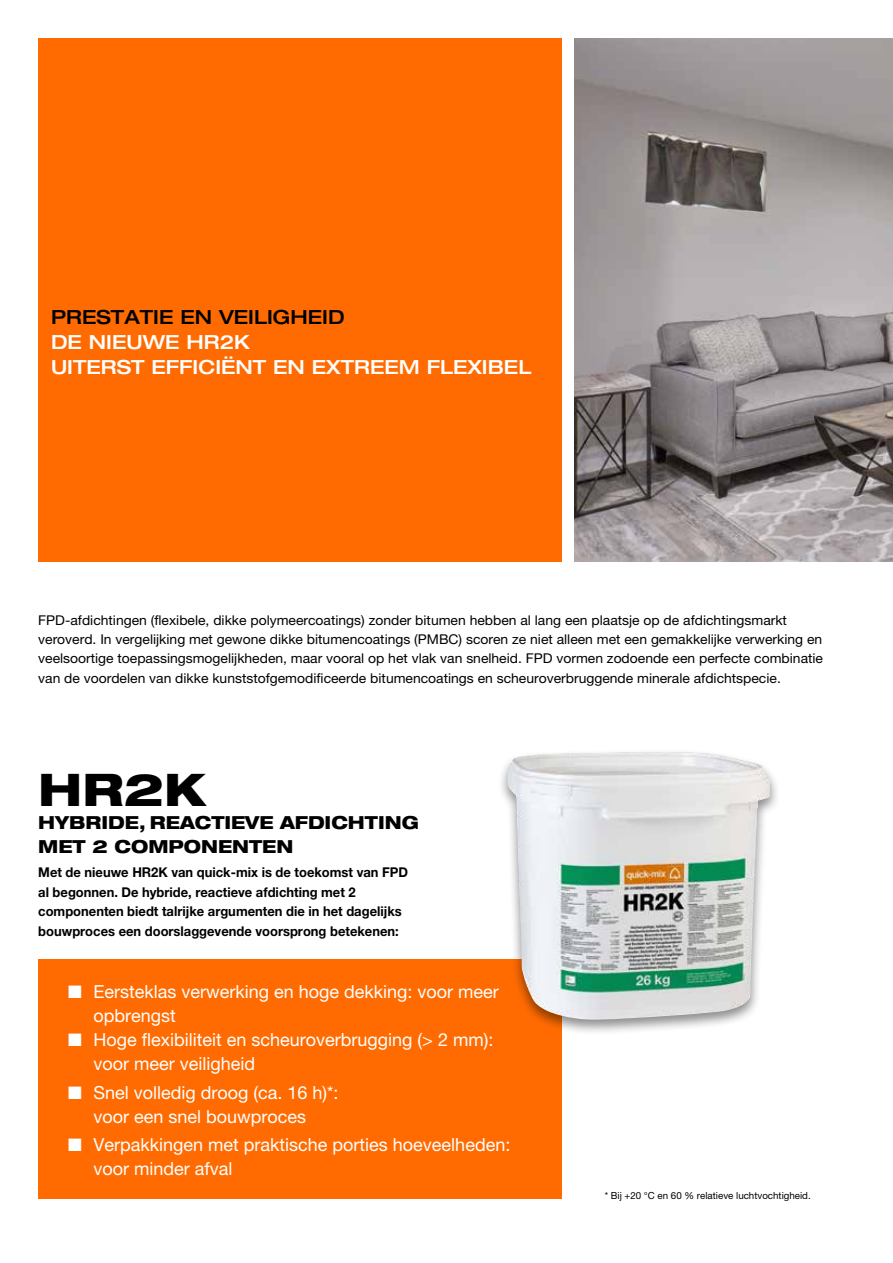
<style>
.page{position:relative;width:893px;height:1263px;background:#fff}
.page>*{position:absolute;margin:0;border:0;box-sizing:border-box;transform-origin:0 0}
.t1{font:800 expanded 45px "Helvetica Neue LT Pro";color:#000}
.t2{font:500 expanded 19.5px/25.3px "Helvetica Neue LT Pro";color:#fff}
.t3{font:500 expanded 19.5px "Helvetica Neue LT Pro";color:#000}
.t4{font:18px/24px "Helvetica Neue LT Pro";color:#fff}
.t5{font:800 expanded 18px/23.4px "Helvetica Neue LT Pro";color:#000;scale:.96 1}
.t6{font:13.5px/19.2px "Helvetica Neue LT Pro";color:#000}
.t7{font:700 13.5px/19.5px "Helvetica Neue LT Pro";color:#000;scale:.96 1}
.t8{font:9.75px "Helvetica Neue LT Pro";color:#000}
</style>
<div class="page">
<div style="left:38px;top:960px;width:523px;height:239px;background:#ff6b00"></div>
<div style="left:38px;top:38px;width:523px;height:523px;background:#ff6b00"></div>
<img style="left:574px;top:38px;width:319px;height:523px">
<div style="left:498px;top:748px;width:282px;height:288px;background:#000;opacity:.45"></div>
<img style="left:507px;top:752px;width:263px;height:267px">
<h2 class="t3" style="left:51px;top:304px;width:295px">PRESTATIE EN VEILIGHEID</h2>
<h2 class="t2" style="left:51px;top:329px;width:482px">DE NIEUWE HR2K<br>UITERST EFFICIËNT EN EXTREEM FLEXIBEL</h2>
<p class="t6" style="left:38px;top:610px;width:786px">FPD-afdichtingen (flexibele, dikke polymeercoatings) zonder bitumen hebben al lang een plaatsje op de afdichtingsmarkt veroverd. In vergelijking met gewone dikke bitumencoatings (PMBC) scoren ze niet alleen met een gemakkelijke verwerking en veelsoortige toepassingsmogelijkheden, maar vooral op het vlak van snelheid. FPD vormen zodoende een perfecte combinatie van de voordelen van dikke kunststofgemodificeerde bitumencoatings en scheuroverbruggende minerale afdichtspecie.</p>
<h1 class="t1" style="left:38px;top:761px;width:169px">HR2K</h1>
<h3 class="t5" style="left:38px;top:811px;width:398px">HYBRIDE, REACTIEVE AFDICHTING<br>MET 2 COMPONENTEN</h3>
<p class="t7" style="left:38px;top:862px;width:387px">Met de nieuwe HR2K van quick-mix is de toekomst van FPD al begonnen. De hybride, reactieve afdichting met 2 componenten biedt talrijke argumenten die in het dagelijks bouwproces een doorslaggevende voorsprong betekenen:</p>
<h3 class="t4" style="left:94px;top:980px;width:407px;text-indent:-26px">■ Eersteklas verwerking en hoge dekking: voor meer opbrengst</h3>
<h3 class="t4" style="left:94px;top:1028px;width:401px;text-indent:-26px">■ Hoge flexibiliteit en scheuroverbrugging (&gt; 2 mm): voor meer veiligheid</h3>
<h3 class="t4" style="left:68px;top:1080px;width:272px;text-align:center">■ Snel volledig droog (ca. 16 h)*: voor een snel bouwproces</h3>
<h3 class="t4" style="left:94px;top:1132px;width:418px;text-indent:-26px">■ Verpakkingen met praktische porties hoeveelheden: voor minder afval</h3>
<p class="t8" style="left:605px;top:1189px;width:208px">* Bij +20 °C en 60 % relatieve luchtvochtigheid.</p>
</div>
